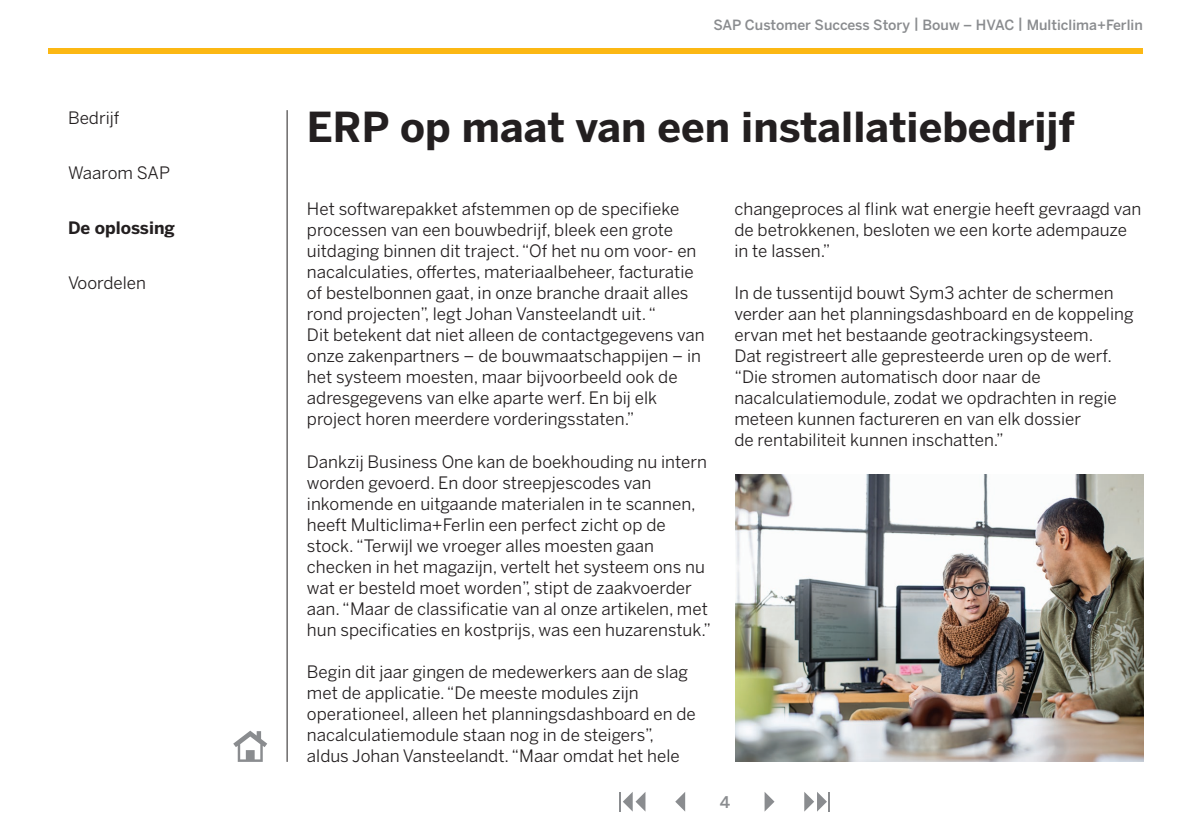
<style>
.page{position:relative;width:1191px;height:840px;background:#fff}
.page>*{position:absolute;margin:0;border:0;box-sizing:border-box;transform-origin:0 0}
.t1{font:700 41px "Benton Sans";color:#231f20}
.t2{font:17px/21px "Benton Sans";color:#231f20}
.t3{font:700 17px "Benton Sans";color:#231f20}
.t4{font:500 16px "Benton Sans";color:#8a8c8f}
.t5{font:500 14px "Benton Sans";color:#8a8c8f}
</style>
<div class="page">
<div style="left:48px;top:48px;width:1094px;height:6px;background:#fcb814"></div>
<svg style="left:675px;top:792px;width:10px;height:19px"></svg>
<svg style="left:623px;top:792px;width:22px;height:19px"></svg>
<hr style="left:619px;top:791px;width:2px;height:20px;background:#8a8c8f">
<svg style="left:764px;top:792px;width:10px;height:19px"></svg>
<svg style="left:804px;top:792px;width:23px;height:19px"></svg>
<hr style="left:828px;top:791px;width:2px;height:20px;background:#8a8c8f">
<hr style="left:287px;top:110px;width:1px;height:651px;background:#231f20">
<svg style="left:233px;top:730px;width:34px;height:31px"></svg>
<img style="left:735px;top:474px;width:408px;height:287px">
<p class="t2" style="left:68px;top:107px;width:53px">Bedrijf</p>
<p class="t2" style="left:68px;top:162px;width:103px">Waarom SAP</p>
<p class="t3" style="left:68px;top:217px;width:108px">De oplossing</p>
<p class="t2" style="left:68px;top:272px;width:79px">Voordelen</p>
<p class="t5" style="left:713px;top:16px;width:431px">SAP Customer Success Story | Bouw – HVAC | Multiclima+Ferlin</p>
<h1 class="t1" style="left:307px;top:103px;width:770px">ERP op maat van een installatiebedrijf</h1>
<p class="t2" style="left:307px;top:198px;width:399px">Het softwarepakket afstemmen op de specifieke processen van een bouwbedrijf, bleek een grote uitdaging binnen dit traject. “Of het nu om voor- en nacalculaties, offertes, materiaalbeheer, facturatie of bestelbonnen gaat, in onze branche draait alles rond projecten”, legt Johan Vansteelandt uit. “<br>Dit betekent dat niet alleen de contactgegevens van onze zakenpartners – de bouwmaatschappijen – in het systeem moesten, maar bijvoorbeeld ook de adresgegevens van elke aparte werf. En bij elk project horen meerdere vorderingsstaten.”</p>
<p class="t2" style="left:307px;top:450px;width:406px">Dankzij Business One kan de boekhouding nu intern worden gevoerd. En door streepjescodes van inkomende en uitgaande materialen in te scannen, heeft Multiclima+Ferlin een perfect zicht op de stock. “Terwijl we vroeger alles moesten gaan checken in het magazijn, vertelt het systeem ons nu wat er besteld moet worden”, stipt de zaakvoerder aan. “Maar de classificatie van al onze artikelen, met hun specificaties en kostprijs, was een huzarenstuk.”</p>
<p class="t2" style="left:307px;top:660px;width:390px">Begin dit jaar gingen de medewerkers aan de slag met de applicatie. “De meeste modules zijn operationeel, alleen het planningsdashboard en de nacalculatiemodule staan nog in de steigers”, aldus Johan Vansteelandt. “Maar omdat het hele</p>
<p class="t2" style="left:734px;top:198px;width:408px">changeproces al flink wat energie heeft gevraagd van de betrokkenen, besloten we een korte adempauze in te lassen.”</p>
<p class="t2" style="left:734px;top:282px;width:401px">In de tussentijd bouwt Sym3 achter de schermen verder aan het planningsdashboard en de koppeling ervan met het bestaande geotrackingsysteem.<br>Dat registreert alle gepresteerde uren op de werf. “Die stromen automatisch door naar de nacalculatiemodule, zodat we opdrachten in regie meteen kunnen factureren en van elk dossier<br>de rentabiliteit kunnen inschatten.”</p>
<p class="t4" style="left:719px;top:792px;width:12px">4</p>
</div>
